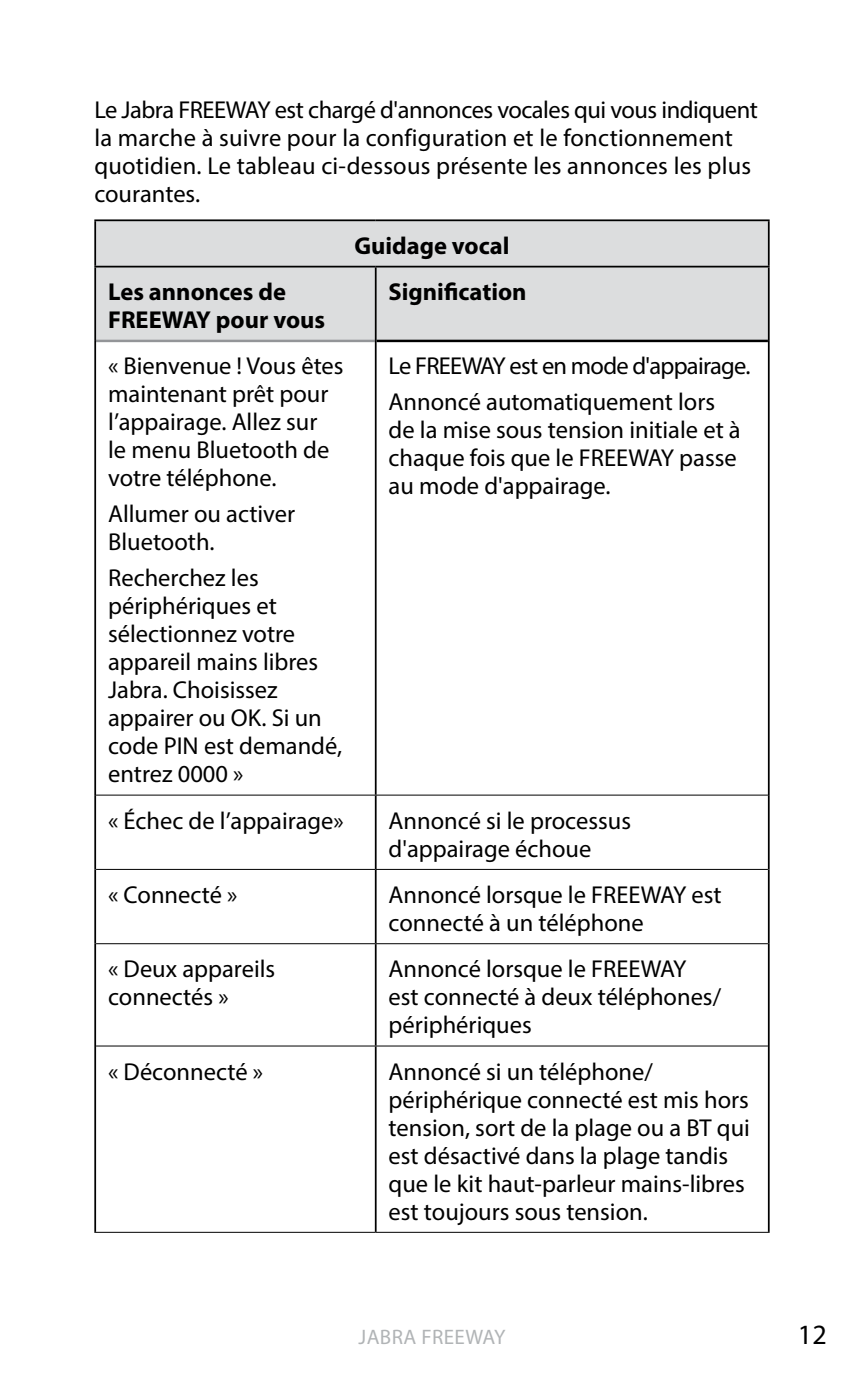
<style>
.page{position:relative;width:864px;height:1389px;background:#fff}
.page>*{position:absolute;margin:0;border:0;box-sizing:border-box;transform-origin:0 0}
.t1{font:28px "Myriad Pro";color:#000}
.t2{font:24.5px/28px "Myriad Pro";color:#000}
.t3{font:700 24.5px/28px "Myriad Pro";color:#000}
.t4{font:21px "Myriad Pro";letter-spacing:.02em;color:#b1b4b6}
</style>
<div class="page">
<div style="left:96px;top:221px;width:671px;height:119px;background:#dcddde"></div>
<hr style="left:96px;top:340px;width:278px;height:2px;background:#939598">
<hr style="left:94px;top:341px;width:2px;height:454px;background:#000">
<hr style="left:374px;top:341px;width:2px;height:454px;background:#000">
<hr style="left:94px;top:795px;width:2px;height:74px;background:#000">
<hr style="left:374px;top:796px;width:2px;height:73px;background:#000">
<hr style="left:94px;top:869px;width:2px;height:75px;background:#000">
<hr style="left:374px;top:870px;width:2px;height:73px;background:#000">
<hr style="left:94px;top:944px;width:2px;height:102px;background:#000">
<hr style="left:374px;top:944px;width:2px;height:102px;background:#000">
<hr style="left:94px;top:1046px;width:2px;height:186px;background:#000">
<hr style="left:374px;top:1046px;width:2px;height:186px;background:#000">
<hr style="left:96px;top:795px;width:279px;height:1px;background:#000">
<hr style="left:96px;top:869px;width:279px;height:1px;background:#000">
<hr style="left:96px;top:943px;width:279px;height:1px;background:#000">
<hr style="left:96px;top:1045px;width:279px;height:2px;background:#000">
<hr style="left:94px;top:1232px;width:281px;height:1px;background:#000">
<hr style="left:94px;top:221px;width:2px;height:45px;background:#000">
<hr style="left:767px;top:221px;width:2px;height:45px;background:#000">
<hr style="left:94px;top:219px;width:281px;height:2px;background:#000">
<hr style="left:375px;top:219px;width:394px;height:2px;background:#000">
<hr style="left:94px;top:267px;width:2px;height:74px;background:#000">
<hr style="left:94px;top:266px;width:281px;height:1px;background:#000">
<hr style="left:374px;top:267px;width:2px;height:74px;background:#000">
<hr style="left:767px;top:267px;width:2px;height:74px;background:#000">
<hr style="left:375px;top:266px;width:394px;height:1px;background:#000">
<hr style="left:767px;top:341px;width:2px;height:454px;background:#000">
<hr style="left:376px;top:340px;width:391px;height:2px;background:#000">
<hr style="left:767px;top:795px;width:2px;height:74px;background:#000">
<hr style="left:375px;top:795px;width:392px;height:1px;background:#000">
<hr style="left:767px;top:869px;width:2px;height:75px;background:#000">
<hr style="left:375px;top:869px;width:392px;height:1px;background:#000">
<hr style="left:767px;top:944px;width:2px;height:102px;background:#000">
<hr style="left:375px;top:943px;width:392px;height:1px;background:#000">
<hr style="left:767px;top:1046px;width:2px;height:186px;background:#000">
<hr style="left:375px;top:1045px;width:392px;height:2px;background:#000">
<hr style="left:375px;top:1232px;width:394px;height:1px;background:#000">
<p class="t2" style="left:94px;top:95px;width:664px">Le Jabra FREEWAY est chargé d'annonces vocales qui vous indiquent la marche à suivre pour la configuration et le fonctionnement quotidien. Le tableau ci-dessous présente les annonces les plus courantes.</p>
<p class="t3" style="left:354px;top:231px;width:157px">Guidage vocal</p>
<p class="t3" style="left:108px;top:277px;width:218px">Les annonces de<br>FREEWAY pour vous</p>
<p class="t3" style="left:388px;top:277px;width:139px">Signification</p>
<p class="t2" style="left:108px;top:352px;width:237px">« Bienvenue ! Vous êtes maintenant prêt pour l’appairage. Allez sur<br>le menu Bluetooth de votre téléphone.</p>
<p class="t2" style="left:108px;top:500px;width:188px">Allumer ou activer<br>Bluetooth.</p>
<p class="t2" style="left:108px;top:564px;width:235px">Recherchez les périphériques et sélectionnez votre appareil mains libres<br>Jabra. Choisissez appairer ou OK. Si un code PIN est demandé, entrez 0000 »</p>
<p class="t2" style="left:388px;top:348px;width:361px;line-height:36.1px">Le FREEWAY est en mode d'appairage.<br>Annoncé automatiquement lors</p>
<p class="t2" style="left:388px;top:416px;width:353px">de la mise sous tension initiale et à chaque fois que le FREEWAY passe au mode d'appairage.</p>
<p class="t2" style="left:108px;top:806px;width:237px">« Échec de l’appairage»</p>
<p class="t2" style="left:388px;top:806px;width:244px">Annoncé si le processus d'appairage échoue</p>
<p class="t2" style="left:108px;top:880px;width:131px">« Connecté »</p>
<p class="t2" style="left:388px;top:880px;width:334px">Annoncé lorsque le FREEWAY est connecté à un téléphone</p>
<p class="t2" style="left:108px;top:955px;width:168px">« Deux appareils connectés »</p>
<p class="t2" style="left:388px;top:955px;width:334px">Annoncé lorsque le FREEWAY est connecté à deux téléphones/ périphériques</p>
<p class="t2" style="left:108px;top:1057px;width:156px">« Déconnecté »</p>
<p class="t2" style="left:388px;top:1057px;width:363px">Annoncé si un téléphone/ périphérique connecté est mis hors tension, sort de la plage ou a BT qui est désactivé dans la plage tandis que le kit haut-parleur mains-libres est toujours sous tension.</p>
<p class="t4" style="left:358px;top:1324px;width:148px">JABRA FREEWAY</p>
<p class="t1" style="left:797px;top:1317px;width:30px">12</p>
</div>
